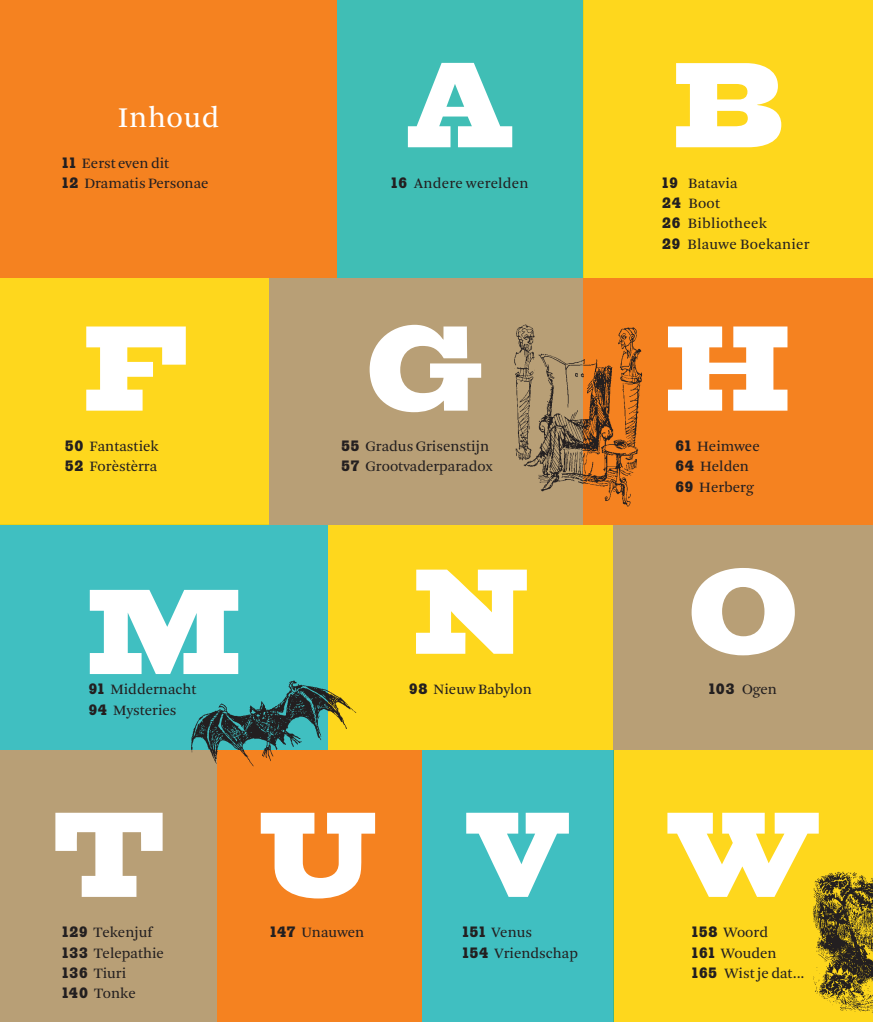
<style>
.page{position:relative;width:873px;height:1022px;background:#fff}
.page>*{position:absolute;margin:0;border:0;box-sizing:border-box;transform-origin:0 0}
.t1{font:120px "Giza Five Seven";color:#fff}
.Kop{font:30px "Arnhem Blond";letter-spacing:.02em;color:#fff}
.t2{font:15px "Arnhem Blond";color:#231f20}
.s1{font-family:"Giza One Three"}
</style>
<div class="page">
<hr style="left:872px;top:750px;width:1px;height:271px;background:#b89f76">
<div style="left:613px;top:750px;width:259px;height:271px;background:#fed71d"></div>
<div style="left:217px;top:750px;width:204px;height:271px;background:#f58220"></div>
<div style="left:0;top:750px;width:217px;height:271px;background:#b89f76"></div>
<div style="left:328px;top:524px;width:285px;height:226px;background:#fed71d"></div>
<div style="left:0;top:524px;width:328px;height:226px;background:#40bfc1"></div>
<img style="left:191px;top:680px;width:166px;height:87px">
<div style="left:0;top:0;width:336px;height:278px;background:#f58220"></div>
<div style="left:613px;top:524px;width:259px;height:226px;background:#b89f76"></div>
<hr style="left:872px;top:524px;width:1px;height:226px;background:#f58220">
<div style="left:336px;top:0;width:247px;height:278px;background:#40beb5"></div>
<div style="left:421px;top:750px;width:192px;height:271px;background:#40bfc1"></div>
<div style="left:0;top:278px;width:268px;height:246px;background:#fed71d"></div>
<hr style="left:872px;top:278px;width:1px;height:246px;background:#00a99d">
<div style="left:268px;top:278px;width:315px;height:246px;background:#b89f76"></div>
<div style="left:583px;top:0;width:289px;height:278px;background:#fed71d"></div>
<hr style="left:872px;top:0;width:1px;height:278px;background:#b89f76">
<div style="left:583px;top:278px;width:289px;height:246px;background:#f58220"></div>
<img style="left:514px;top:324px;width:128px;height:183px">
<img style="left:812px;top:871px;width:60px;height:142px">
<p class="Kop" style="left:118px;top:101px;width:103px">Inhoud</p>
<p class="t2" style="left:63px;top:155px;width:108px"><span class="s1">11</span> Eerst even dit</p>
<p class="t2" style="left:63px;top:175px;width:147px"><span class="s1">12</span> Dramatis Personae</p>
<p class="t1" style="left:82px;top:295px;width:107px">F</p>
<p class="t2" style="left:66px;top:438px;width:95px"><span class="s1">50</span> Fantastiek</p>
<p class="t2" style="left:66px;top:458px;width:93px"><span class="s1">52</span> Forèstèrra</p>
<p class="t1" style="left:85px;top:559px;width:159px">M</p>
<p class="t2" style="left:89px;top:681px;width:109px"><span class="s1">91</span> Middernacht</p>
<p class="t2" style="left:89px;top:701px;width:89px"><span class="s1">94</span> Mysteries</p>
<p class="t1" style="left:407px;top:32px;width:106px">A</p>
<p class="t2" style="left:391px;top:175px;width:139px"><span class="s1">16</span> Andere werelden</p>
<p class="t1" style="left:671px;top:32px;width:115px">B</p>
<p class="t2" style="left:662px;top:175px;width:77px"><span class="s1">19</span> Batavia</p>
<p class="t2" style="left:662px;top:195px;width:59px"><span class="s1">24</span> Boot</p>
<p class="t2" style="left:662px;top:215px;width:106px"><span class="s1">26</span> Bibliotheek</p>
<p class="t2" style="left:662px;top:236px;width:149px"><span class="s1">29</span> Blauwe Boekanier</p>
<p class="t1" style="left:366px;top:295px;width:116px">G</p>
<p class="t1" style="left:663px;top:295px;width:130px">H</p>
<p class="t2" style="left:342px;top:438px;width:149px"><span class="s1">55</span> Gradus Grisenstijn</p>
<p class="t2" style="left:342px;top:458px;width:152px"><span class="s1">57</span> Grootvaderparadox</p>
<p class="t2" style="left:675px;top:438px;width:85px"><span class="s1">61</span> Heimwee</p>
<p class="t2" style="left:675px;top:458px;width:75px"><span class="s1">64</span> Helden</p>
<p class="t2" style="left:675px;top:479px;width:80px"><span class="s1">69</span> Herberg</p>
<p class="t1" style="left:411px;top:538px;width:120px">N</p>
<p class="t1" style="left:688px;top:538px;width:111px">O</p>
<p class="t2" style="left:409px;top:681px;width:124px"><span class="s1">98</span> Nieuw Babylon</p>
<p class="t2" style="left:708px;top:681px;width:69px"><span class="s1">103</span> Ogen</p>
<p class="t1" style="left:53px;top:781px;width:113px">T</p>
<p class="t2" style="left:62px;top:924px;width:91px"><span class="s1">129</span> Tekenjuf</p>
<p class="t2" style="left:62px;top:944px;width:103px"><span class="s1">133</span> Telepathie</p>
<p class="t2" style="left:62px;top:965px;width:65px"><span class="s1">136</span> Tiuri</p>
<p class="t2" style="left:62px;top:985px;width:75px"><span class="s1">140</span> Tonke</p>
<p class="t1" style="left:258px;top:781px;width:121px">U</p>
<p class="t1" style="left:466px;top:781px;width:105px">V</p>
<p class="t1" style="left:666px;top:781px;width:154px">W</p>
<p class="t2" style="left:270px;top:924px;width:95px"><span class="s1">147</span> Unauwen</p>
<p class="t2" style="left:463px;top:924px;width:71px"><span class="s1">151</span> Venus</p>
<p class="t2" style="left:463px;top:944px;width:117px"><span class="s1">154</span> Vriendschap</p>
<p class="t2" style="left:692px;top:924px;width:77px"><span class="s1">158</span> Woord</p>
<p class="t2" style="left:692px;top:944px;width:86px"><span class="s1">161</span> Wouden</p>
<p class="t2" style="left:692px;top:965px;width:114px"><span class="s1">165</span> Wist je dat...</p>
</div>
